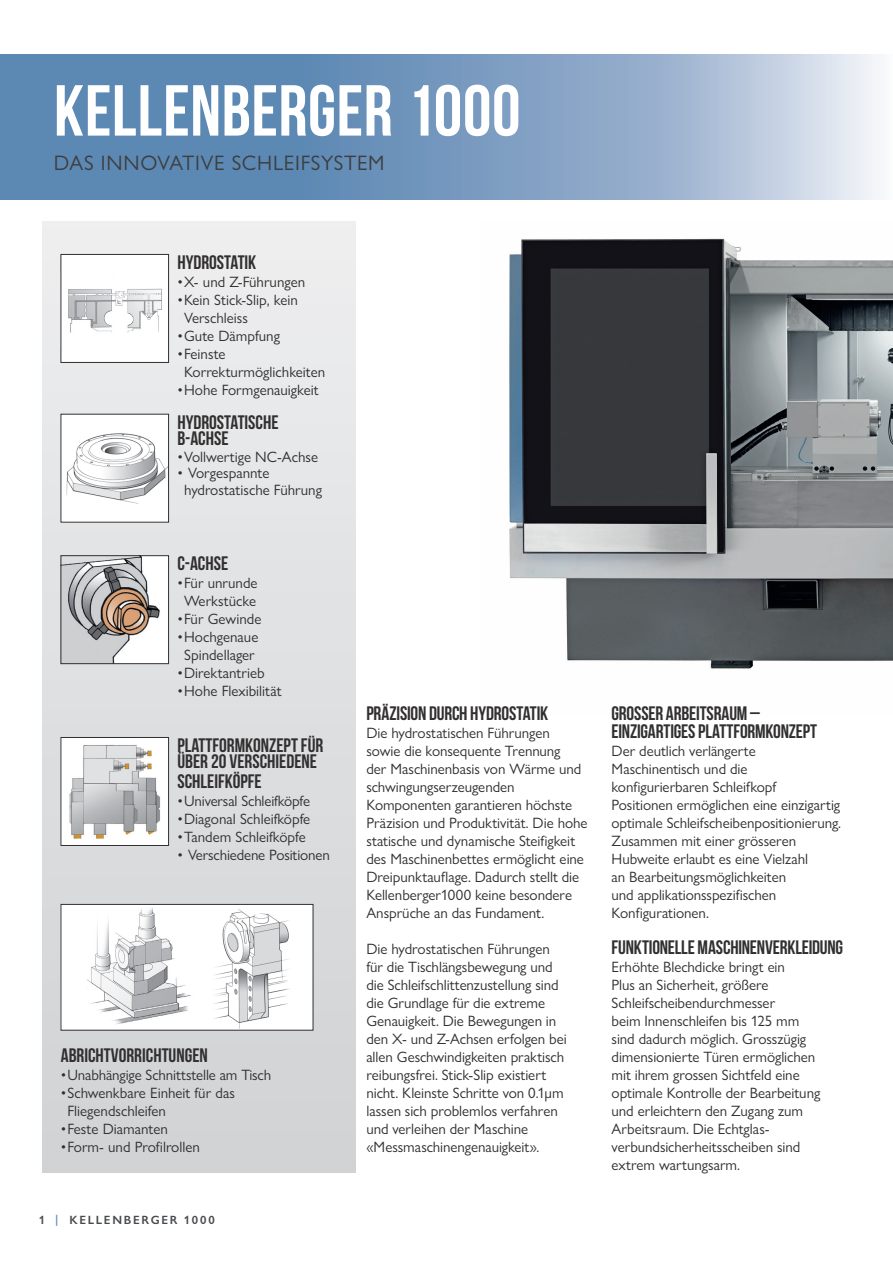
<style>
.page{position:relative;width:893px;height:1263px;background:#fff}
.page>*{position:absolute;margin:0;border:0;box-sizing:border-box;transform-origin:0 0}
.t1{font:72px "Bebas Neue";letter-spacing:.01em;color:#fff}
.t2{font:21px "Gill Sans Nova";letter-spacing:.03em;color:#3e3e3f}
.t3{font:19.5px/16.5px "Bebas Neue";color:#312f30}
.t4{font:15px/18px "Gill Sans Nova";letter-spacing:-.005em;color:#312f30}
.t5{font:600 12px "Gill Sans Nova";letter-spacing:.145em;color:#484b4e}
.s1{color:#5c89b4}
</style>
<div class="page">
<svg style="left:0;top:54px;width:879px;height:145px;background:#82a2c4"></svg>
<img style="left:509px;top:238px;width:384px;height:431px">
<div style="left:42px;top:221px;width:313px;height:951px;background:linear-gradient(to bottom,#ededee,#d0d1d3)"></div>
<img style="left:63px;top:416px;width:104px;height:104px">
<img style="left:63px;top:739px;width:104px;height:105px">
<div style="left:61px;top:737px;width:108px;height:109px;border:1px solid #312f30"></div>
<div style="left:61px;top:904px;width:252px;height:126px;background:#fff"></div>
<div style="left:61px;top:904px;width:252px;height:126px;border:1px solid #312f30"></div>
<img style="left:214px;top:909px;width:75px;height:119px">
<img style="left:82px;top:905px;width:115px;height:119px">
<img style="left:63px;top:557px;width:102px;height:105px">
<div style="left:61px;top:555px;width:108px;height:109px;border:1px solid #312f30"></div>
<div style="left:61px;top:254px;width:108px;height:108px;background:#fff"></div>
<img style="left:68px;top:288px;width:94px;height:45px">
<div style="left:61px;top:254px;width:108px;height:109px;border:1px solid #312f30"></div>
<h1 class="t1" style="left:54px;top:69px;width:468px">KELLENBERGER 1000</h1>
<h2 class="t2" style="left:54px;top:155px;width:332px">DAS INNOVATIVE SCHLEIFSYSTEM</h2>
<h3 class="t3" style="left:177px;top:254px;width:80px">HYDROSTATIK</h3>
<p class="t4" style="left:177px;top:275px;width:129px">•X- und Z-Führungen</p>
<p class="t4" style="left:184px;top:293px;width:115px;text-indent:-7px">•Kein Stick-Slip, kein<br>Verschleiss</p>
<p class="t4" style="left:177px;top:329px;width:104px">•Gute Dämpfung</p>
<p class="t4" style="left:184px;top:347px;width:143px;text-indent:-7px">•Feinste<br>Korrekturmöglichkeiten</p>
<p class="t4" style="left:177px;top:383px;width:143px">•Hohe Formgenauigkeit</p>
<h3 class="t3" style="left:177px;top:414px;width:103px">HYDROSTATISCHE<br>B-ACHSE</h3>
<p class="t4" style="left:177px;top:449px;width:142px">•Vollwertige NC-Achse</p>
<p class="t4" style="left:184px;top:467px;width:139px;line-height:16.5px;text-indent:-7px">• Vorgespannte hydrostatische Führung</p>
<h3 class="t3" style="left:177px;top:555px;width:52px">C-ACHSE</h3>
<p class="t4" style="left:177px;top:576px;width:82px;text-align:center">•Für unrunde<br>Werkstücke</p>
<p class="t4" style="left:177px;top:612px;width:85px">•Für Gewinde</p>
<p class="t4" style="left:177px;top:630px;width:82px;text-align:center">•Hochgenaue<br>Spindellager</p>
<p class="t4" style="left:177px;top:666px;width:89px">•Direktantrieb</p>
<p class="t4" style="left:177px;top:684px;width:106px">•Hohe Flexibilität</p>
<h3 class="t3" style="left:177px;top:737px;width:147px">PLATTFORMKONZEPT FÜR<br>ÜBER 20 VERSCHIEDENE</h3>
<h3 class="t3" style="left:177px;top:773px;width:86px">SCHLEIFKÖPFE</h3>
<p class="t4" style="left:177px;top:794px;width:134px">•Universal Schleifköpfe</p>
<p class="t4" style="left:177px;top:812px;width:134px">•Diagonal Schleifköpfe</p>
<p class="t4" style="left:177px;top:830px;width:130px">•Tandem Schleifköpfe</p>
<p class="t4" style="left:177px;top:848px;width:154px">• Verschiedene Positionen</p>
<h3 class="t3" style="left:61px;top:1047px;width:149px">ABRICHTVORRICHTUNGEN</h3>
<p class="t4" style="left:61px;top:1067px;width:212px">•Unabhängige Schnittstelle am Tisch</p>
<p class="t4" style="left:67px;top:1085px;width:169px;text-indent:-7px">•Schwenkbare Einheit für das<br>Fliegendschleifen</p>
<p class="t4" style="left:61px;top:1121px;width:109px">•Feste Diamanten</p>
<p class="t4" style="left:61px;top:1139px;width:141px">•Form- und Profilrollen</p>
<p class="t5" style="left:39px;top:1213px;width:177px">1 <span class="s1">|</span> KELLENBERGER 1000</p>
<h3 class="t3" style="left:366px;top:705px;width:183px">PRÄZISION DURCH HYDROSTATIK</h3>
<p class="t4" style="left:366px;top:726px;width:223px">Die hydrostatischen Führungen sowie die konsequente Trennung<br>der Maschinenbasis von Wärme und schwingungserzeugenden Komponenten garantieren höchste Präzision und Produktivität. Die hohe statische und dynamische Steifigkeit des Maschinenbettes ermöglicht eine Dreipunktauflage. Dadurch stellt die Kellenberger1000 keine besondere Ansprüche an das Fundament.</p>
<p class="t4" style="left:366px;top:942px;width:202px">Die hydrostatischen Führungen für die Tischlängsbewegung und die Schleifschlittenzustellung sind die Grundlage für die extreme Genauigkeit. Die Bewegungen in den X- und Z-Achsen erfolgen bei allen Geschwindigkeiten praktisch reibungsfrei. Stick-Slip existiert nicht. Kleinste Schritte von 0.1μm lassen sich problemlos verfahren und verleihen der Maschine «Messmaschinengenauigkeit».</p>
<h3 class="t3" style="left:611px;top:704px;width:207px;line-height:18px">GROSSER ARBEITSRAUM –<br>EINZIGARTIGES PLATTFORMKONZEPT</h3>
<p class="t4" style="left:611px;top:744px;width:231px">Der deutlich verlängerte<br>Maschinentisch und die konfigurierbaren Schleifkopf<br>Positionen ermöglichen eine einzigartig optimale Schleifscheibenpositionierung.<br>Zusammen mit einer grösseren<br>Hubweite erlaubt es eine Vielzahl<br>an Bearbeitungsmöglichkeiten<br>und applikationsspezifischen<br>Konfigurationen.</p>
<h3 class="t3" style="left:611px;top:939px;width:233px">FUNKTIONELLE MASCHINENVERKLEIDUNG</h3>
<p class="t4" style="left:611px;top:960px;width:210px">Erhöhte Blechdicke bringt ein<br>Plus an Sicherheit, größere<br>Schleifscheibendurchmesser<br>beim Innenschleifen bis 125 mm sind dadurch möglich. Grosszügig dimensionierte Türen ermöglichen mit ihrem grossen Sichtfeld eine optimale Kontrolle der Bearbeitung und erleichtern den Zugang zum<br>Arbeitsraum. Die Echtglas&shy;verbundsicherheitsscheiben sind extrem wartungsarm.</p>
</div>
